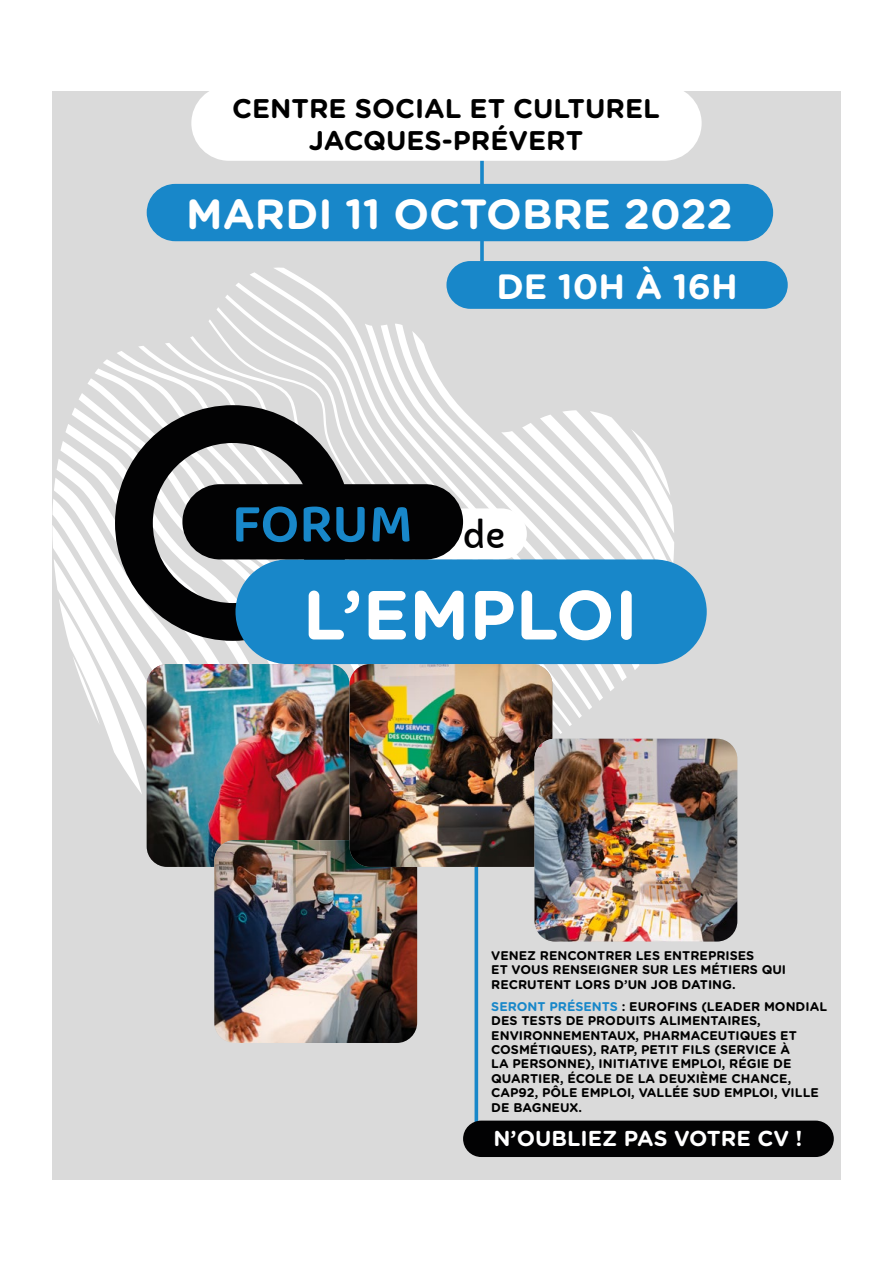
<style>
.page{position:relative;width:893px;height:1263px;background:#fff}
.page>*{position:absolute;margin:0;border:0;box-sizing:border-box;transform-origin:0 0}
.t1{font:700 69.3px "Gotham Rounded";color:#fff}
.t2{font:600 55.8px "Baloo Tamma 2";letter-spacing:-.005em;color:#1887c9}
.t3{font:700 42.15px "Gotham Rounded";color:#fff}
.t4{font:700 35.1px "Gotham Rounded";color:#fff}
.t5{font:700 27px/32.4px "Gotham Rounded";color:#000;text-align:center}
.t6{font:700 21.6px "Gotham Rounded";color:#fff}
.t7{font:700 12.6px/14.4px "Gotham Rounded";color:#000}
.s1{color:#1887c9}
</style>
<div class="page">
<div style="left:52px;top:91px;width:789px;height:1088px;background:#dadada"></div>
<svg style="left:60px;top:441px;width:5px;height:185px"></svg>
<svg style="left:65px;top:424px;width:7px;height:226px;fill:#fff"></svg>
<svg style="left:72px;top:408px;width:7px;height:266px;fill:#fff"></svg>
<svg style="left:79px;top:393px;width:68px;height:457px"></svg>
<svg style="left:87px;top:378px;width:60px;height:460px"></svg>
<svg style="left:95px;top:368px;width:52px;height:455px"></svg>
<svg style="left:103px;top:359px;width:44px;height:449px"></svg>
<svg style="left:117px;top:351px;width:30px;height:441px"></svg>
<svg style="left:138px;top:346px;width:27px;height:430px"></svg>
<svg style="left:165px;top:343px;width:25px;height:321px"></svg>
<svg style="left:190px;top:336px;width:18px;height:328px"></svg>
<svg style="left:235px;top:283px;width:357px;height:427px"></svg>
<svg style="left:250px;top:272px;width:353px;height:429px"></svg>
<svg style="left:273px;top:267px;width:341px;height:424px"></svg>
<svg style="left:365px;top:323px;width:262px;height:358px"></svg>
<svg style="left:381px;top:325px;width:258px;height:345px"></svg>
<svg style="left:395px;top:324px;width:244px;height:160px"></svg>
<svg style="left:412px;top:331px;width:227px;height:177px"></svg>
<svg style="left:501px;top:410px;width:173px;height:152px"></svg>
<div style="left:115px;top:405px;width:236px;height:236px;border:38px solid #020203;border-radius:50%"></div>
<svg style="left:480px;top:161px;width:4px;height:100px"></svg>
<hr style="left:475px;top:857px;width:3px;height:282px;background:#1887c9">
<div style="left:446px;top:261px;width:342px;height:48px;background:#1887c9;border-radius:24px"></div>
<div style="left:463px;top:1120px;width:371px;height:37px;background:#020203;border-radius:18px"></div>
<div style="left:395px;top:508px;width:132px;height:51px;background:#fff;border-radius:26px"></div>
<div style="left:147px;top:184px;width:626px;height:57px;background:#1887c9;border-radius:29px"></div>
<div style="left:235px;top:559px;width:472px;height:105px;background:#1887c9;border-radius:52px"></div>
<div style="left:191px;top:86px;width:511px;height:75px;background:#fff;border-radius:38px"></div>
<div style="left:182px;top:484px;width:281px;height:75px;background:#020203;border-radius:38px"></div>
<img style="left:147px;top:664px;width:405px;height:203px">
<img style="left:214px;top:840px;width:203px;height:203px">
<img style="left:350px;top:664px;width:202px;height:203px;border-radius:20px">
<img style="left:534px;top:739px;width:203px;height:202px">
<h3 class="t5" style="left:232px;top:91px;width:429px">CENTRE SOCIAL ET CULTUREL<br>JACQUES-PRÉVERT</h3>
<h3 class="t3" style="left:186px;top:184px;width:548px">MARDI 11 OCTOBRE 2022</h3>
<h3 class="t4" style="left:496px;top:261px;width:243px">DE 10H À 16H</h3>
<h2 class="t2" style="left:232px;top:489px;width:275px">FORUM <sub>de</sub></h2>
<h1 class="t1" style="left:303px;top:564px;width:337px">L’EMPLOI</h1>
<p class="t7" style="left:491px;top:948px;width:296px">VENEZ RENCONTRER LES ENTREPRISES<br>ET VOUS RENSEIGNER SUR LES MÉTIERS QUI<br>RECRUTENT LORS D’UN JOB DATING.</p>
<p class="t7" style="left:491px;top:998px;width:337px"><span class="s1">SERONT PRÉSENTS</span> : EUROFINS (LEADER MONDIAL DES TESTS DE PRODUITS ALIMENTAIRES, ENVIRONNEMENTAUX, PHARMACEUTIQUES ET COSMÉTIQUES), RATP, PETIT FILS (SERVICE À<br>LA PERSONNE), INITIATIVE EMPLOI, RÉGIE DE QUARTIER, ÉCOLE DE LA DEUXIÈME CHANCE, CAP92, PÔLE EMPLOI, VALLÉE SUD EMPLOI, VILLE DE BAGNEUX.</p>
<h3 class="t6" style="left:493px;top:1122px;width:311px">N’OUBLIEZ PAS VOTRE CV !</h3>
</div>
